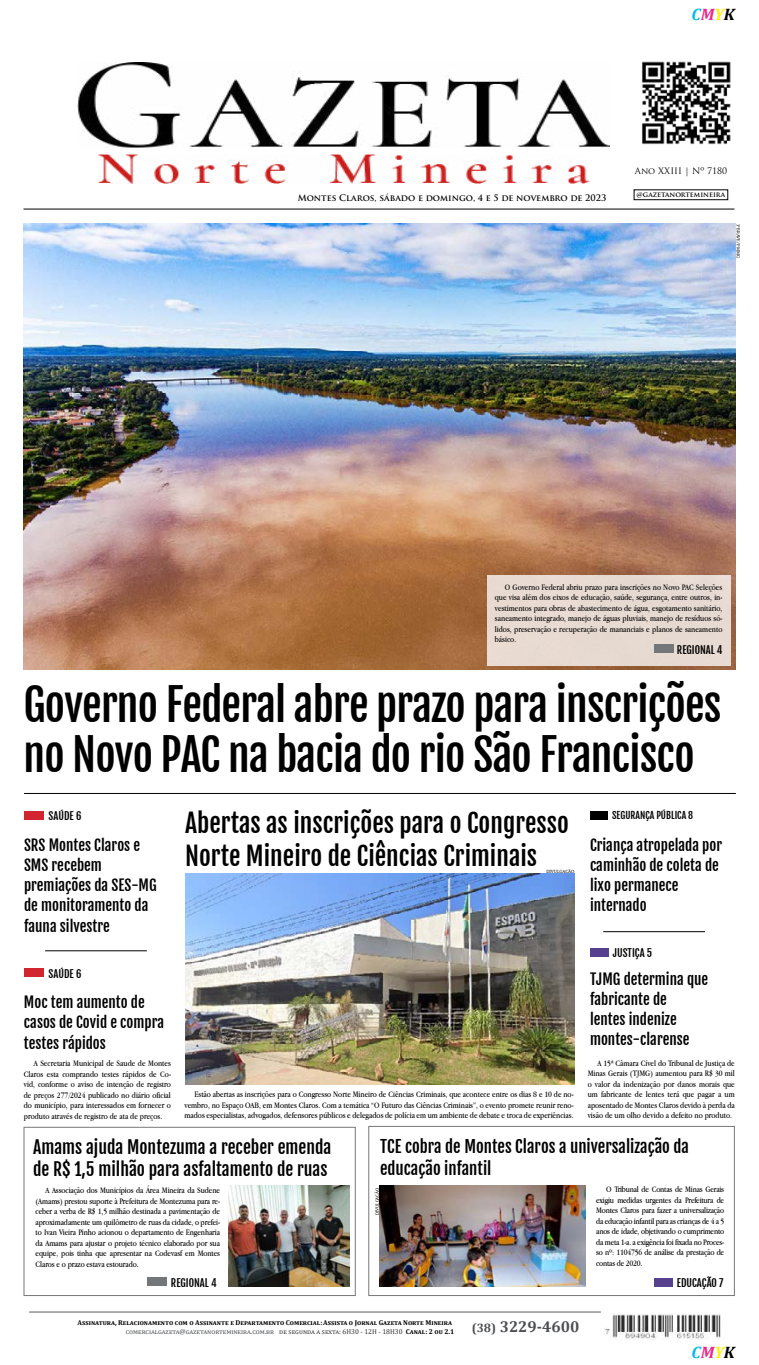
<style>
.page{position:relative;width:759px;height:1365px;background:#fff}
.page>*{position:absolute;margin:0;border:0;box-sizing:border-box;transform-origin:0 0}
.t1{font:43.75px/49.9px "Fjalla One";letter-spacing:-.02em;color:#000}
.t2{font:25.38px/32.4px "Fjalla One";color:#000}
.t3{font:17.5px/21.9px "Fjalla One";color:#000}
.t4{font:16.62px/21.9px "Fjalla One";color:#000}
.t5{font:italic 700 16.62px "Cambria";color:#00b9f3}
.t6{font:700 15.75px "Cambria";color:#4b4d50}
.t7{font:14.88px/20.1px "Fjalla One";color:#000}
.t8{font:700 12.25px "Cambria";color:#4b4d50}
.t9{font:10.5px "Fjalla One";color:#000}
.t10{font:9.62px "Fjalla One";color:#000}
.t11{font:8.75px/10.5px "Apple Garamond";color:#000;text-align:justify}
.t12{font:8.75px "Apple Garamond";letter-spacing:-.02em;color:#000}
.t13{font:700 8.75px "Trajan Pro";color:#000}
.t14{font:8.75px "Trajan Pro";color:#000}
.t15{font:700 7px "Cambria";color:#000}
.t16{font:7px "Cambria";color:#333}
.t17{font:7px "Cambria";letter-spacing:.055em;color:#4b4d50}
.t18{font:700 7px "Trajan Pro";color:#000}
.t19{font:4.38px "Andada";color:#000}
.s1{color:#e82a8c}
.s2{color:#fff00c}
.s3{color:#000}
.s4{font-weight:700;color:#000}
</style>
<div class="page">
<hr style="left:29px;top:1311px;width:572px;height:1px;background:#58595b">
<img style="left:642px;top:61px;width:89px;height:84px">
<img style="left:78px;top:63px;width:532px;height:121px">
<div style="left:147px;top:1277px;width:20px;height:8px;background:#747779"></div>
<div style="left:634px;top:190px;width:94px;height:10px;border:1px solid #000"></div>
<hr style="left:24px;top:209px;width:710px;height:1px;background:#000">
<img style="left:605px;top:1314px;width:116px;height:24px">
<hr style="left:24px;top:793px;width:712px;height:1px;background:#000">
<hr style="left:45px;top:950px;width:102px;height:1px;background:#000">
<hr style="left:603px;top:931px;width:102px;height:1px;background:#000">
<div style="left:24px;top:810px;width:20px;height:9px;background:#d12530"></div>
<div style="left:24px;top:968px;width:20px;height:9px;background:#d12530"></div>
<div style="left:590px;top:948px;width:19px;height:9px;background:#57408f"></div>
<div style="left:368px;top:1125px;width:367px;height:170px;border:1px solid #78797d"></div>
<img style="left:380px;top:1185px;width:205px;height:101px">
<img style="left:24px;top:223px;width:711px;height:446px">
<div style="left:654px;top:1277px;width:19px;height:9px;background:#57408f"></div>
<img style="left:185px;top:873px;width:389px;height:211px">
<div style="left:24px;top:1126px;width:332px;height:169px;border:1px solid #78797d"></div>
<img style="left:228px;top:1185px;width:122px;height:101px">
<div style="left:487px;top:575px;width:244px;height:90px;background:#e7dad1"></div>
<div style="left:590px;top:810px;width:18px;height:9px;background:#000"></div>
<div style="left:654px;top:644px;width:19px;height:9px;background:#747779"></div>
<h3 class="t5" style="left:692px;top:2px;width:45px">C<span class="s1">M</span><span class="s2">Y</span><span class="s3">K</span></h3>
<p class="t13" style="left:298px;top:193px;width:310px">Montes Claros, sábado e domingo 4, 5e de novembro de 2023</p>
<p class="t14" style="left:635px;top:165px;width:94px">Ano XXIII | Nº 7180</p>
<p class="t18" style="left:637px;top:190px;width:90px">@gazetanortemineira</p>
<p class="t19" style="left:741px;top:223px;width:36px;rotate:90deg">ª3 BRAVE/ PMMG</p>
<p class="t11" style="left:505px;top:581px;width:219px">O Governo Federal abriu prazo para inscrições no Novo PAC Seleções</p>
<p class="t11" style="left:495px;top:602px;width:229px">vestimentos para obras de abastecimento de água, esgotamento sanitário,</p>
<p class="t11" style="left:495px;top:592px;width:229px">que visa além dos eixos de educação, saúde, segurança, entre outros in, -</p>
<p class="t11" style="left:495px;top:623px;width:229px">lidos, preservação e recuperação de mananciais e planos de saneamento</p>
<p class="t11" style="left:495px;top:613px;width:229px">saneamento integrado, manejo de águas pluviais, manejo de resíduos só-</p>
<p class="t11" style="left:495px;top:634px;width:23px">básico.</p>
<p class="t9" style="left:677px;top:643px;width:47px">REGIONAL 4</p>
<h1 class="t1" style="left:23px;top:680px;width:700px">Governo Federal abre prazo para inscrições no Novo PAC na bacia do rio São Francisco</h1>
<p class="t9" style="left:49px;top:809px;width:34px">SAÚDE 6</p>
<h3 class="t7" style="left:24px;top:835px;width:134px">SRS Montes Claros e<br>SMS recebem premiações da SES-MG de monitoramento da fauna silvestre</h3>
<p class="t9" style="left:49px;top:966px;width:34px">SAÚDE 6</p>
<h3 class="t7" style="left:24px;top:992px;width:142px">Moc tem aumento de casos de Covid e compra testes rápidos</h3>
<p class="t11" style="left:34px;top:1057px;width:139px">A Secretaria Municipal de Saude de Montes</p>
<p class="t11" style="left:24px;top:1078px;width:149px">vid, conforme o aviso de intenção de registro</p>
<p class="t11" style="left:24px;top:1068px;width:149px">Claros esta comprando testes rápidos de Co-</p>
<p class="t11" style="left:24px;top:1089px;width:149px">de preços 277/2024 publicado no diário oficial do município, para interessados em fornecer o produto através de registro de ata de preços.</p>
<h2 class="t2" style="left:185px;top:806px;width:385px">Abertas as inscrições para o Congresso<br>Norte Mineiro de Ciências Criminais</h2>
<p class="t19" style="left:546px;top:868px;width:30px">DIVULGAÇÃO</p>
<p class="t10" style="left:612px;top:809px;width:83px">SEGURANÇA PÚBLICA 8</p>
<h3 class="t7" style="left:590px;top:835px;width:134px">Criança atropelada por caminhão de coleta de lixo permanece internado</h3>
<p class="t11" style="left:194px;top:1088px;width:381px">Estão abertas as inscrições para o Congresso Norte Mineiro de Ciências Criminais, que acontece entre os dias e8 10 de no-</p>
<p class="t11" style="left:185px;top:1099px;width:391px">vembro, no Espaço OAB, em Montes Claros. Com a temática O“ Futuro das Ciências Criminais o,” evento promete reunir reno-</p>
<p class="t11" style="left:185px;top:1109px;width:391px">mados especialistas, advogados, defensores públicos e delegados de polícia em um ambiente de debate e troca de experiências.</p>
<p class="t9" style="left:613px;top:946px;width:41px">JUSTIÇA 5</p>
<h3 class="t7" style="left:590px;top:968px;width:120px">TJMG determina que fabricante de<br>lentes indenize montes-clarense</h3>
<p class="t11" style="left:588px;top:1057px;width:149px;text-indent:10px">A 15ª Câmara Cível do Tribunal de Justiça de Minas Gerais (TJMG) aumentou para $R 30 mil o valor da indenização por danos morais que um fabricante de lentes terá que pagar a um aposentado de Montes Claros devido à perda da visão de um olho devido a defeito no produto.</p>
<h3 class="t3" style="left:33px;top:1136px;width:300px">Amams ajuda Montezuma a receber emenda de $R 1,5 milhão para asfaltamento de ruas</h3>
<p class="t11" style="left:46px;top:1184px;width:176px">A Associação dos Municípios da Área Mineira da Sudene</p>
<p class="t11" style="left:36px;top:1205px;width:186px">ceber a verba de $R 1,5 milhão destinada a pavimentação de</p>
<p class="t11" style="left:36px;top:1195px;width:186px">(Amams) prestou suporte à Prefeitura de Montezuma para re-</p>
<p class="t11" style="left:36px;top:1226px;width:186px">to Ivan Vieira Pinho acionou o departamento de Engenharia</p>
<p class="t11" style="left:36px;top:1216px;width:186px">aproximadamente um quilômetro de ruas da cidade o, prefei-</p>
<p class="t11" style="left:36px;top:1237px;width:186px">da Amams para ajustar o projeto técnico elaborado por sua equipe, pois tinha que apresentar na Codevasf em Montes Claros oe prazo estava estourado.</p>
<p class="t9" style="left:171px;top:1275px;width:47px">REGIONAL 4</p>
<h3 class="t4" style="left:380px;top:1135px;width:310px">TCE cobra de Montes Claros a universalização da educação infantil</h3>
<p class="t19" style="left:375px;top:1215px;width:30px;rotate:-90deg">DIVULGAÇÃO</p>
<p class="t11" style="left:596px;top:1183px;width:129px;text-indent:10px">O Tribunal de Contas de Minas Gerais exigiu medidas urgentes da Prefeitura de Montes Claros para fazer a universalização da educação infantil para as crianças d e 5a4 anos de idade, objetivando o cumprimento</p>
<p class="t12" style="left:596px;top:1246px;width:129px">so nº: 1104756 de análise da prestação de</p>
<p class="t12" style="left:596px;top:1236px;width:129px">da meta 1- a.a exigência foi fixada no Proces-</p>
<p class="t12" style="left:596px;top:1257px;width:48px">contas de 2020.</p>
<p class="t9" style="left:677px;top:1275px;width:48px">EDUCAÇÃO 7</p>
<p class="t15" style="left:78px;top:1317px;width:376px">Assinatura, Relacionamento com o Assinante e Departamento Comercial:Assista o Jornal Gazeta Norte Mineira</p>
<h3 class="t6" style="left:500px;top:1314px;width:81px">3229-4600</h3>
<h3 class="t8" style="left:472px;top:1318px;width:26px">(38)</h3>
<p class="t17" style="left:126px;top:1326px;width:149px">comercialgazeta@gazetanortemineira.com.br</p>
<p class="t16" style="left:279px;top:1326px;width:177px">de segunda a sexta H6: 30 - 12H - 18H30 <span class="s4">Canal 2: ou 2.1</span></p>
<h3 class="t5" style="left:692px;top:1340px;width:45px">C<span class="s1">M</span><span class="s2">Y</span><span class="s3">K</span></h3>
</div>
